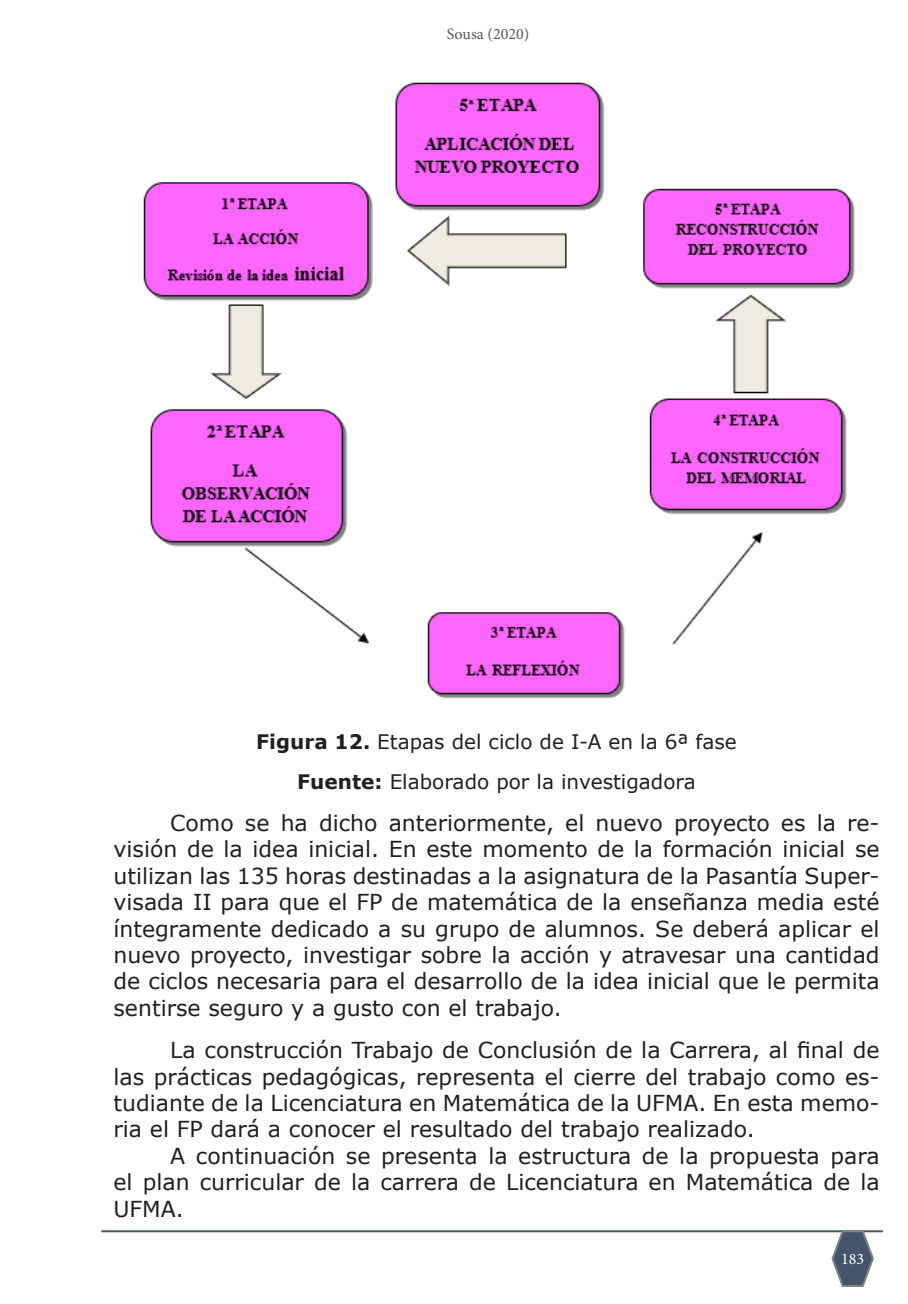
<style>
.page{position:relative;width:908px;height:1304px;background:#fff}
.page>*{position:absolute;margin:0;border:0;box-sizing:border-box;transform-origin:0 0}
.t1{font:22px/26.4px "Verdana";color:#231f20;text-align:justify}
.t2{font:20px/40px "Verdana";color:#231f20;text-align:center}
.t3{font:16px "Minion Pro";color:#57585a}
.t4{font:16px "Minion Pro";color:#fff}
.s1{font-weight:700}
</style>
<div class="page">
<hr style="left:101px;top:1230px;width:781px;height:2px;background:#44546a">
<svg style="left:830px;top:1230px;width:44px;height:57px"></svg>
<img style="left:143px;top:82px;width:712px;height:617px">
<p class="t3" style="left:446px;top:23px;width:84px">Sousa (2020)</p>
<p class="t2" style="left:256px;top:721px;width:482px"><span class="s1">Figura 12.</span> Etapas del ciclo de I-A en la 6ª fase<br><span class="s1">Fuente:</span> Elaborado por la investigadora</p>
<p class="t1" style="left:113px;top:809px;width:767px;text-indent:57px">Como se ha dicho anteriormente, el nuevo proyecto es la re&shy;visión de la idea inicial. En este momento de la formación inicial se utilizan las 135 horas destinadas a la asignatura de la Pasantía Super&shy;visada II para que el FP de matemática de la enseñanza media esté íntegramente dedicado a su grupo de alumnos. Se deberá aplicar el nuevo proyecto, investigar sobre la acción y atravesar una cantidad de ciclos necesaria para el desarrollo de la idea inicial que le permita sentirse seguro y a gusto con el trabajo.</p>
<p class="t1" style="left:113px;top:1037px;width:767px;text-indent:57px">La construcción Trabajo de Conclusión de la Carrera, al final de las prácticas pedagógicas, representa el cierre del trabajo como es&shy;tudiante de la Licenciatura en Matemática de la UFMA. En esta memo&shy;ria el FP dará a conocer el resultado del trabajo realizado.</p>
<p class="t1" style="left:113px;top:1142px;width:767px;text-indent:57px">A continuación se presenta la estructura de la propuesta para el plan curricular de la carrera de Licenciatura en Matemática de la UFMA.</p>
<p class="t4" style="left:840px;top:1249px;width:25px">183</p>
</div>
